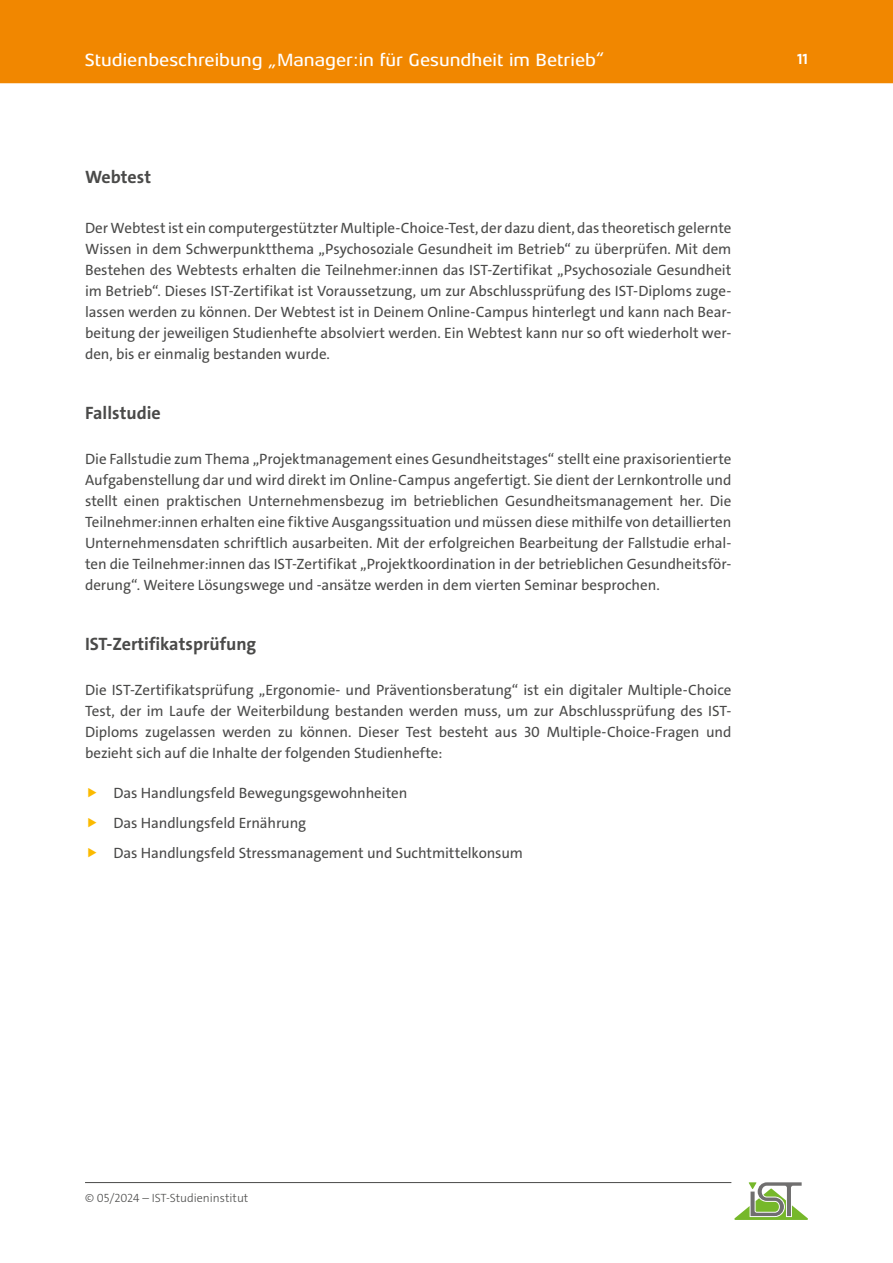
<style>
.page{position:relative;width:893px;height:1263px;background:#fff}
.page>*{position:absolute;margin:0;border:0;box-sizing:border-box;transform-origin:0 0}
.t1{font:500 18px "Aeonis LT Pro";color:#fff}
.t2{font:700 18px "The Sans C4 s";color:#4a4a49}
.t3{font:15px/21px "The Sans C4 s";letter-spacing:-.005em;color:#4a4a49;text-align:justify}
.t4{font:700 15px "The Sans C4 s";color:#fff}
.t5{font:300 12px "The Sans C4 s";color:#4a4a49}
</style>
<div class="page">
<hr style="left:85px;top:1182px;width:646px;height:1px;background:#4a4a49">
<svg style="left:734px;top:1182px;width:74px;height:38px"></svg>
<div style="left:0;top:0;width:893px;height:83px;background:#f18700"></div>
<p class="t1" style="left:85px;top:50px;width:522px">Studienbeschreibung „Manager:in für Gesundheit im Betrieb“</p>
<p class="t4" style="left:797px;top:49px;width:12px">11</p>
<p class="t2" style="left:85px;top:166px;width:68px">Webtest</p>
<p class="t3" style="left:85px;top:217px;width:648px">Der Webtest ist ein computergestützter Multiple-Choice-Test, der dazu dient, das theoretisch gelernte Wissen in dem Schwerpunktthema „Psychosoziale Gesundheit im Betrieb“ zu überprüfen. Mit dem Bestehen des Webtests erhalten die Teilnehmer:innen das IST-Zertifikat „Psychosoziale Gesundheit im Betrieb“. Dieses IST-Zertifikat ist Voraussetzung, um zur Abschlussprüfung des IST-Diploms zuge&shy;lassen werden zu können. Der Webtest ist in Deinem Online-Campus hinterlegt und kann nach Bear&shy;beitung der jeweiligen Studienhefte absolviert werden. Ein Webtest kann nur so oft wiederholt wer&shy;den, bis er einmalig bestanden wurde.</p>
<p class="t2" style="left:85px;top:401px;width:77px">Fallstudie</p>
<p class="t3" style="left:85px;top:448px;width:648px">Die Fallstudie zum Thema „Projektmanagement eines Gesundheitstages“ stellt eine praxisorientierte Aufgabenstellung dar und wird direkt im Online-Campus angefertigt. Sie dient der Lernkontrolle und stellt einen praktischen Unternehmensbezug im betrieblichen Gesundheitsmanagement her. Die Teilnehmer:innen erhalten eine fiktive Ausgangssituation und müssen diese mithilfe von detaillierten Unternehmensdaten schriftlich ausarbeiten. Mit der erfolgreichen Bearbeitung der Fallstudie erhal&shy;ten die Teilnehmer:innen das IST-Zertifikat „Projektkoordination in der betrieblichen Gesundheitsför&shy;derung“. Weitere Lösungswege und -ansätze werden in dem vierten Seminar besprochen.</p>
<p class="t2" style="left:85px;top:632px;width:173px">IST-Zertifikatsprüfung</p>
<p class="t3" style="left:85px;top:679px;width:648px">Die IST-Zertifikatsprüfung „Ergonomie- und Präventionsberatung“ ist ein digitaler Multiple-Choice Test, der im Laufe der Weiterbildung bestanden werden muss, um zur Abschlussprüfung des IST-Diploms zugelassen werden zu können. Dieser Test besteht aus 30 Multiple-Choice-Fragen und bezieht sich auf die Inhalte der folgenden Studienhefte:</p>
<p class="t3" style="left:114px;top:778px;width:411px;line-height:29.7px;text-align:left">Das Handlungsfeld Bewegungsgewohnheiten<br>Das Handlungsfeld Ernährung<br>Das Handlungsfeld Stressmanagement und Suchtmittelkonsum</p>
<p class="t5" style="left:85px;top:1190px;width:165px">© 05/2024 – IST-Studieninstitut</p>
</div>
